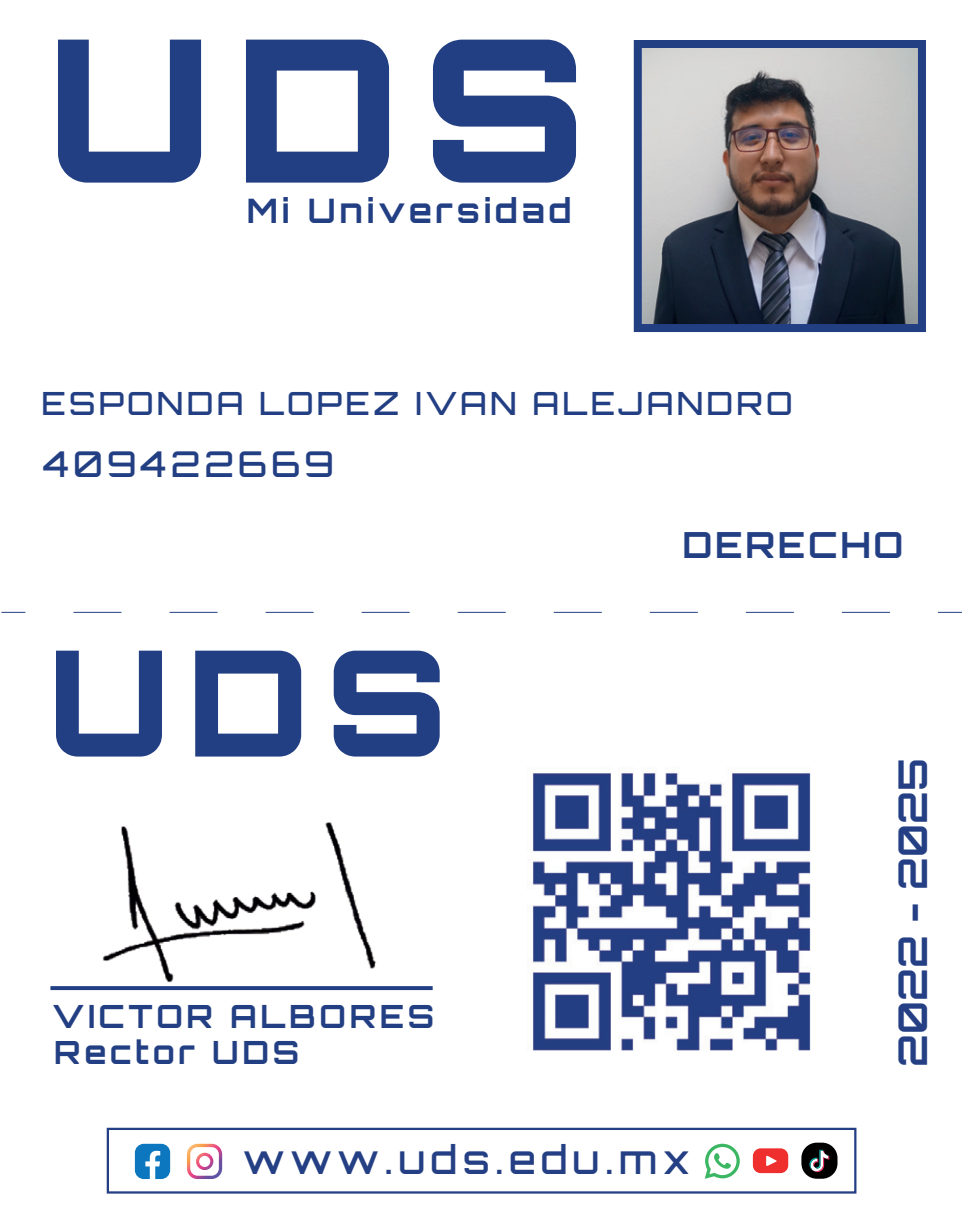
<style>
.page{position:relative;width:966px;height:1227px;background:#fff}
.page>*{position:absolute;margin:0;border:0;box-sizing:border-box;transform-origin:0 0}
.t1{font:700 39.6px "Orbitron";color:#243f84}
.t2{font:500 39.2px "Orbitron";letter-spacing:.135em;color:#243f84}
.t3{font:700 36px "Orbitron";letter-spacing:.075em;color:#233f83}
.t4{font:500 35.6px "Orbitron";letter-spacing:.115em;color:#233f83}
.t5{font:700 33.6px "Orbitron";letter-spacing:.115em;color:#233f83}
.t6{font:500 32px "Orbitron";letter-spacing:.1em;color:#233f83}
.t7{font:700 32px/36px "Orbitron";letter-spacing:.115em;color:#233f83}
</style>
<div class="page">
<img style="left:642px;top:49px;width:274px;height:274px">
<div style="left:633px;top:40px;width:292px;height:292px;border:8px solid #233f83"></div>
<svg style="left:58px;top:40px;width:143px;height:143px"></svg>
<svg style="left:246px;top:40px;width:143px;height:143px"></svg>
<svg style="left:433px;top:40px;width:143px;height:143px"></svg>
<svg style="left:56px;top:651px;width:106px;height:105px"></svg>
<svg style="left:195px;top:651px;width:106px;height:105px"></svg>
<svg style="left:334px;top:651px;width:105px;height:105px"></svg>
<div style="left:50px;top:986px;width:382px;height:4px;border:2px solid #233f83"></div>
<img style="left:94px;top:822px;width:288px;height:169px">
<svg style="left:187px;top:1144px;width:35px;height:35px"></svg>
<svg style="left:704px;top:1144px;width:35px;height:35px"></svg>
<svg style="left:752px;top:1148px;width:36px;height:25px"></svg>
<div style="left:107px;top:1128px;width:749px;height:65px;border:2px solid #243f84"></div>
<div style="left:801px;top:1143px;width:36px;height:36px;background:#000001;border-radius:15px"></div>
<svg style="left:809px;top:1150px;width:20px;height:22px"></svg>
<img style="left:531px;top:770px;width:280px;height:281px">
<svg style="left:1px;top:612px;width:24px;height:1px"></svg>
<svg style="left:73px;top:612px;width:817px;height:1px"></svg>
<svg style="left:938px;top:612px;width:23px;height:1px"></svg>
<svg style="left:135px;top:1144px;width:35px;height:35px"></svg>
<p class="t5" style="left:247px;top:191px;width:326px">Mi Universidad</p>
<p class="t6" style="left:41px;top:383px;width:752px">ESPONDA LOPEZ IVAN ALEJANDRO</p>
<p class="t4" style="left:43px;top:442px;width:292px">409422669</p>
<p class="t7" style="left:52px;top:998px;width:383px">VICTOR ALBORES<br>Rector UDS</p>
<p class="t3" style="left:682px;top:523px;width:222px">DERECHO</p>
<p class="t1" style="left:888px;top:1067px;width:310px;rotate:-90deg">2022 - 2025</p>
<p class="t2" style="left:243px;top:1135px;width:448px">www.uds.edu.mx</p>
</div>
